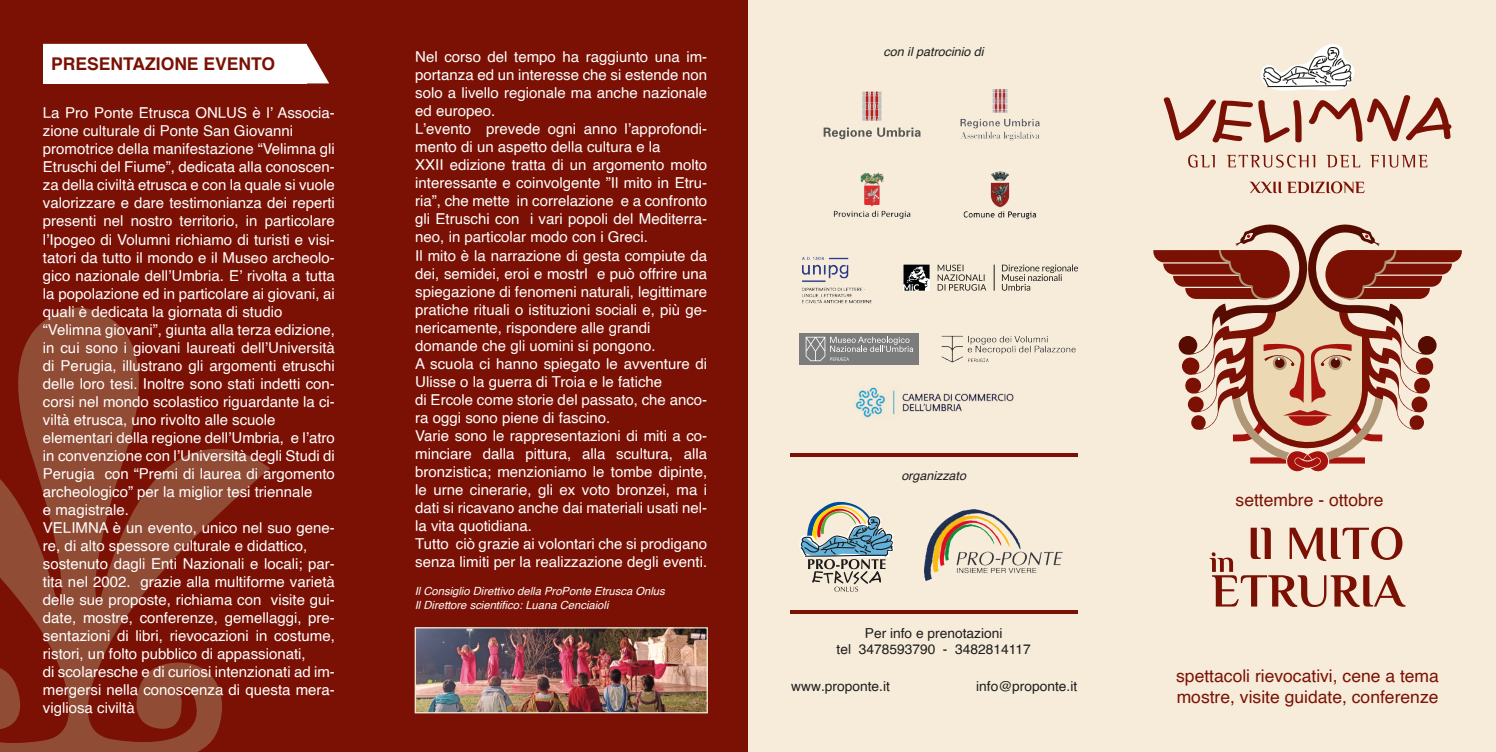
<style>
.page{position:relative;width:1496px;height:752px;background:#fff}
.page>*{position:absolute;margin:0;border:0;box-sizing:border-box;transform-origin:0 0}
.t1{font:17.5px/21px "Helvetica";color:#7b1104}
.t2{font:700 17.5px "Helvetica";color:#7b1104}
.t3{font:15px/18px "Helvetica";color:#fff}
.t4{font:13.75px/16.5px "Helvetica";color:#1d1d1b;text-align:center}
.t5{font:italic 12.5px "Helvetica";color:#1d1d1b}
.t6{font:italic 11.25px/13.8px "Helvetica";color:#fff}
</style>
<div class="page">
<div style="left:731px;top:0;width:764px;height:751px;background:#f7ecda"></div>
<svg style="left:1163px;top:44px;width:289px;height:99px"></svg>
<svg style="left:1188px;top:155px;width:26px;height:12px"></svg>
<svg style="left:1226px;top:155px;width:89px;height:12px"></svg>
<svg style="left:1326px;top:155px;width:34px;height:12px"></svg>
<svg style="left:1370px;top:155px;width:57px;height:12px"></svg>
<svg style="left:1249px;top:181px;width:115px;height:12px"></svg>
<svg style="left:1153px;top:224px;width:308px;height:248px"></svg>
<svg style="left:1209px;top:526px;width:196px;height:80px"></svg>
<svg style="left:862px;top:91px;width:19px;height:30px"></svg>
<svg style="left:823px;top:127px;width:97px;height:12px"></svg>
<img style="left:960px;top:89px;width:80px;height:52px">
<img style="left:963px;top:171px;width:74px;height:49px">
<img style="left:833px;top:172px;width:78px;height:47px">
<svg style="left:903px;top:264px;width:26px;height:26px"></svg>
<svg style="left:937px;top:264px;width:49px;height:26px"></svg>
<svg style="left:993px;top:264px;width:1px;height:26px"></svg>
<svg style="left:1001px;top:264px;width:77px;height:26px"></svg>
<svg style="left:799px;top:501px;width:95px;height:90px"></svg>
<div style="left:799px;top:333px;width:120px;height:31px;background:#7c7c7c"></div>
<svg style="left:805px;top:336px;width:108px;height:25px"></svg>
<img style="left:855px;top:387px;width:159px;height:31px">
<img style="left:941px;top:335px;width:135px;height:28px">
<img style="left:802px;top:256px;width:70px;height:48px">
<hr style="left:790px;top:453px;width:287px;height:3px;background:#7b1104">
<hr style="left:790px;top:610px;width:287px;height:3px;background:#7b1104">
<img style="left:924px;top:509px;width:139px;height:71px">
<div style="left:0;top:0;width:747px;height:751px;background:#7b1104"></div>
<div style="left:43px;top:44px;width:286px;height:39px;background:#fff"></div>
<img style="left:416px;top:629px;width:290px;height:82px">
<div style="left:414px;top:627px;width:294px;height:86px;border:1px solid #f7ecda"></div>
<svg style="left:0;top:307px;width:270px;height:444px"></svg>
<p class="t2" style="left:51px;top:50px;width:225px">PRESENTAZIONE EVENTO</p>
<p class="t3" style="left:43px;top:104px;width:293px">La Pro Ponte Etrusca ONLUS è l’ Associa&shy;zione culturale di Ponte San Giovanni promotrice della manifestazione “Velimna gli Etruschi del Fiume”, dedicata alla conoscen&shy;za della civiltà etrusca e con la quale si vuole valorizzare e dare testimonianza dei reperti presenti nel nostro territorio, in particolare l’Ipogeo di Volumni richiamo di turisti e visi&shy;tatori da tutto il mondo e il Museo archeolo&shy;gico nazionale dell’Umbria. E’ rivolta a tutta la popolazione ed in particolare ai giovani, ai quali è dedicata la giornata di studio “Velimna giovani”, giunta alla terza edizione, in cui sono i giovani laureati dell’Università di Perugia, illustrano gli argomenti etruschi delle loro tesi. Inoltre sono stati indetti con&shy;corsi nel mondo scolastico riguardante la ci&shy;viltà etrusca, uno rivolto alle scuole elementari della regione dell’Umbria, e l’atro in convenzione con l’Università degli Studi di Perugia con “Premi di laurea di argomento archeologico” per la miglior tesi triennale<br>e magistrale.<br>VELIMNA è un evento, unico nel suo gene&shy;re, di alto spessore culturale e didattico, sostenuto dagli Enti Nazionali e locali; par&shy;tita nel 2002. grazie alla multiforme varietà delle sue proposte, richiama con visite gui&shy;date, mostre, conferenze, gemellaggi, pre&shy;sentazioni di libri, rievocazioni in costume, ristori, un folto pubblico di appassionati,<br>di scolaresche e di curiosi intenzionati ad im&shy;mergersi nella conoscenza di questa mera&shy;vigliosa civiltà</p>
<p class="t3" style="left:415px;top:48px;width:293px">Nel corso del tempo ha raggiunto una im&shy;portanza ed un interesse che si estende non solo a livello regionale ma anche nazionale ed europeo.<br>L’evento prevede ogni anno l’approfondi&shy;mento di un aspetto della cultura e la<br>XXII edizione tratta di un argomento molto interessante e coinvolgente ”Il mito in Etru&shy;ria”, che mette in correlazione e a confronto gli Etruschi con i vari popoli del Mediterra&shy;neo, in particolar modo con i Greci.<br>Il mito è la narrazione di gesta compiute da dei, semidei, eroi e mostrl e può offrire una spiegazione di fenomeni naturali, legittimare pratiche rituali o istituzioni sociali e, più ge&shy;nericamente, rispondere alle grandi domande che gli uomini si pongono.<br>A scuola ci hanno spiegato le avventure di Ulisse o la guerra di Troia e le fatiche<br>di Ercole come storie del passato, che anco&shy;ra oggi sono piene di fascino.<br>Varie sono le rappresentazioni di miti a co&shy;minciare dalla pittura, alla scultura, alla bronzistica; menzioniamo le tombe dipinte, le urne cinerarie, gli ex voto bronzei, ma i dati si ricavano anche dai materiali usati nel&shy;la vita quotidiana.<br>Tutto ciò grazie ai volontari che si prodigano senza limiti per la realizzazione degli eventi.</p>
<p class="t6" style="left:414px;top:584px;width:252px">Il Consiglio Direttivo della ProPonte Etrusca Onlus<br>Il Direttore scientifico: Luana Cenciaioli</p>
<p class="t5" style="left:883px;top:42px;width:102px">con il patrocinio di</p>
<p class="t5" style="left:901px;top:466px;width:66px">organizzato</p>
<p class="t4" style="left:836px;top:625px;width:195px">Per info e prenotazioni<br>tel 3478593790 - 3482814117</p>
<p class="t4" style="left:791px;top:678px;width:100px">www.proponte.it</p>
<p class="t4" style="left:976px;top:678px;width:103px">info@proponte.it</p>
<p class="t1" style="left:1235px;top:489px;width:149px">settembre - ottobre</p>
<p class="t1" style="left:1176px;top:665px;width:264px">spettacoli rievocativi, cene a tema mostre, visite guidate, conferenze</p>
</div>
